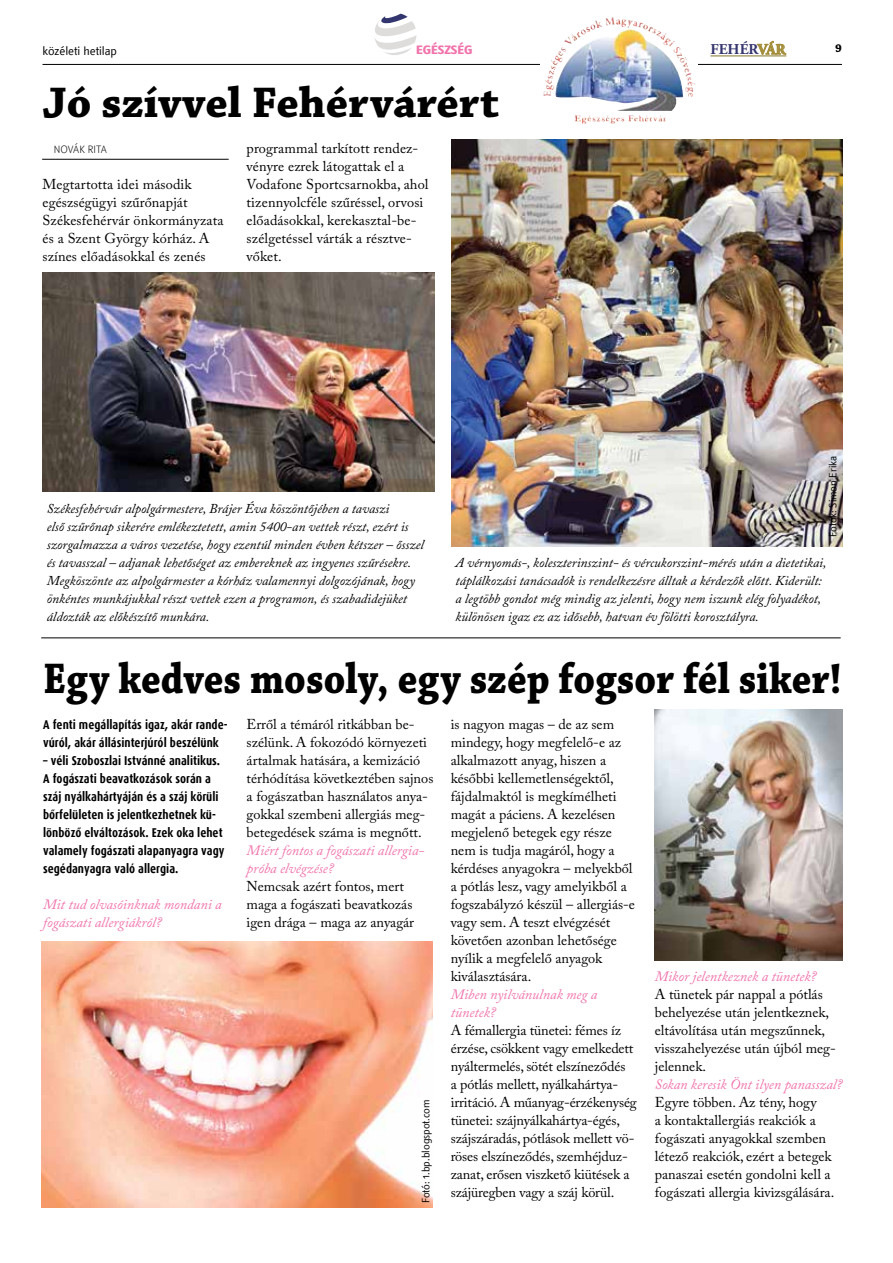
<style>
.page{position:relative;width:893px;height:1263px;background:#fff}
.page>*{position:absolute;margin:0;border:0;box-sizing:border-box;transform-origin:0 0}
.t1{font:700 45px "Chaparral Pro";color:#000;scale:.88 1}
.t2{font:700 45px "Chaparral Pro";color:#000}
.t3{font:700 15px "Adobe Garamond Pro";color:#34346e}
.t4{font:14.25px/18px "Adobe Caslon Pro";color:#000}
.t5{font:italic 14.25px/18px "Adobe Caslon Pro";color:#f173ac}
.t6{font:italic 13.5px/18px "Adobe Caslon Pro";color:#000}
.t7{font:700 12.75px/18px "Dax CE Condensed";color:#000}
.t8{font:12px "Textra LT";color:#000}
.t9{font:800 12px "Textra LT";color:#f173ac}
.t10{font:700 12px "Chaparral Pro";color:#000}
.t11{font:10.5px "Textra LT";color:#000}
.t12{font:300 10.5px "Textra LT";letter-spacing:-.005em;color:#000}
.s1{color:#a38d38}
</style>
<div class="page">
<hr style="left:43px;top:64px;width:799px;height:1px;background:#000">
<svg style="left:757px;top:41px;width:29px;height:14px"></svg>
<hr style="left:710px;top:56px;width:76px;height:1px;background:#87762c">
<svg style="left:374px;top:14px;width:42px;height:41px"></svg>
<img style="left:540px;top:28px;width:158px;height:96px">
<img style="left:586px;top:17px;width:67px;height:15px">
<hr style="left:41px;top:637px;width:800px;height:1px;background:#000">
<hr style="left:42px;top:159px;width:187px;height:1px;background:#000">
<img style="left:42px;top:273px;width:392px;height:219px">
<img style="left:451px;top:140px;width:392px;height:406px">
<img style="left:41px;top:941px;width:391px;height:267px">
<img style="left:655px;top:710px;width:188px;height:250px">
<p class="t8" style="left:43px;top:43px;width:76px">közéleti hetilap</p>
<p class="t9" style="left:416px;top:42px;width:58px">EGÉSZSÉG</p>
<p class="t3" style="left:710px;top:41px;width:77px">FEHÉR<span class="s1">VÁR</span></p>
<p class="t10" style="left:835px;top:41px;width:8px">9</p>
<h1 class="t2" style="left:43px;top:76px;width:458px">Jó szívvel Fehérvárért</h1>
<p class="t12" style="left:54px;top:143px;width:54px">N OVÁK RITA</p>
<p class="t4" style="left:247px;top:139px;width:183px">programmal tarkított rendez&shy;vényre ezrek látogattak el a<br>Vodafone Sportcsarnokba, ahol tizennyolcféle szűréssel, orvosi előadásokkal, kerekasztal-be&shy;szélgetéssel várták a résztve&shy;vőket.</p>
<p class="t4" style="left:43px;top:175px;width:182px">Megtartotta idei második egészségügyi szűrőnapját<br>Székesfehérvár önkormányzata és a Szent György kórház. A színes előadásokkal és zenés</p>
<p class="t6" style="left:47px;top:499px;width:379px">Székesfehérvár alpolgármestere, Brájer Éva köszöntőjében a tavaszi<br>első szűrőnap sikerére emlékeztetett, amin 5400-an vettek részt, ezért is szorgalmazza a város vezetése, hogy ezentúl minden évben kétszer – ősszel és tavasszal – adjanak lehetőséget az embereknek az ingyenes szűrésekre.<br>Megköszönte az alpolgármester a kórház valamennyi dolgozójának, hogy önkéntes munkájukkal részt vettek ezen a programon, és szabadidejüket áldozták az előkészítő munkára.</p>
<p class="t11" style="left:826px;top:537px;width:83px;rotate:-90deg">Fotók: Simon Erika</p>
<p class="t6" style="left:456px;top:553px;width:372px">A vérnyomás-, koleszterinszint- és vércukorszint-mérés után a dietetikai, táplálkozási tanácsadók is rendelkezésre álltak a kérdezők előtt. Kiderült: a legtöbb gondot még mindig az jelenti, hogy nem iszunk elég folyadékot, különösen igaz ez az idősebb, hatvan év fölötti korosztályra.</p>
<h1 class="t1" style="left:43px;top:652px;width:909px">Egy kedves mosoly, egy szép fogsor fél siker!</h1>
<p class="t7" style="left:43px;top:716px;width:186px">A fenti megállapítás igaz, akár rande&shy;vúról, akár állásinterjúról beszélünk</p>
<p class="t7" style="left:43px;top:752px;width:183px">– véli Szoboszlai Istvánné analitikus.<br>A fogászati beavatkozások során a száj nyálkahártyáján és a száj körüli bőrfelületen is jelentkezhetnek kü&shy;lönböző elváltozások. Ezek oka lehet valamely fogászati alapanyagra vagy segédanyagra való allergia.</p>
<p class="t5" style="left:43px;top:895px;width:180px">Mit tud olvasóinknak mondani a fogászati allergiákról?</p>
<p class="t4" style="left:247px;top:715px;width:188px">Erről a témáról ritkábban be&shy;szélünk. A fokozódó környezeti ártalmak hatására, a kemizáció térhódítása következtében sajnos a fogászatban használatos anya&shy;gokkal szembeni allergiás meg&shy;betegedések száma is megnőtt.</p>
<p class="t5" style="left:247px;top:841px;width:179px">Miért fontos a fogászati allergia&shy;próba elvégzése?</p>
<p class="t4" style="left:247px;top:877px;width:169px">Nemcsak azért fontos, mert maga a fogászati beavatkozás igen drága – maga az anyagár</p>
<p class="t11" style="left:419px;top:1203px;width:105px;rotate:-90deg">Fotó: 1.bp.blogspot.com</p>
<p class="t4" style="left:451px;top:715px;width:186px">is nagyon magas – de az sem mindegy, hogy megfelelő-e az alkalmazott anyag, hiszen a későbbi kellemetlenségektől, fájdalmaktól is megkímélheti magát a páciens. A kezelésen megjelenő betegek egy része nem is tudja magáról, hogy a kérdéses anyagokra – melyekből a pótlás lesz, vagy amelyikből a fogszabályzó készül – allergiás-e vagy sem. A teszt elvégzését követően azonban lehetősége nyílik a megfelelő anyagok kiválasztására.</p>
<p class="t5" style="left:451px;top:985px;width:148px">Miben nyilvánulnak meg a tünetek?</p>
<p class="t4" style="left:451px;top:1021px;width:188px">A fémallergia tünetei: fémes íz érzése, csökkent vagy emelkedett nyáltermelés, sötét elszíneződés<br>a pótlás mellett, nyálkahártya&shy;irritáció. A műanyag-érzékenység tünetei: szájnyálkahártya-égés, szájszáradás, pótlások mellett vö&shy;röses elszíneződés, szemhéjduz&shy;zanat, erősen viszkető kiütések a szájüregben vagy a száj körül.</p>
<p class="t5" style="left:655px;top:967px;width:163px">Mikor jelentkeznek a tünetek?</p>
<p class="t4" style="left:655px;top:985px;width:183px">A tünetek pár nappal a pótlás behelyezése után jelentkeznek, eltávolítása után megszűnnek, visszahelyezése után újból meg&shy;jelennek.</p>
<p class="t5" style="left:655px;top:1075px;width:189px">Sokan keresik Önt ilyen panasszal?</p>
<p class="t4" style="left:655px;top:1093px;width:181px">Egyre többen. Az tény, hogy<br>a kontaktallergiás reakciók a fogászati anyagokkal szemben létező reakciók, ezért a betegek panaszai esetén gondolni kell a fogászati allergia kivizsgálására.</p>
</div>
